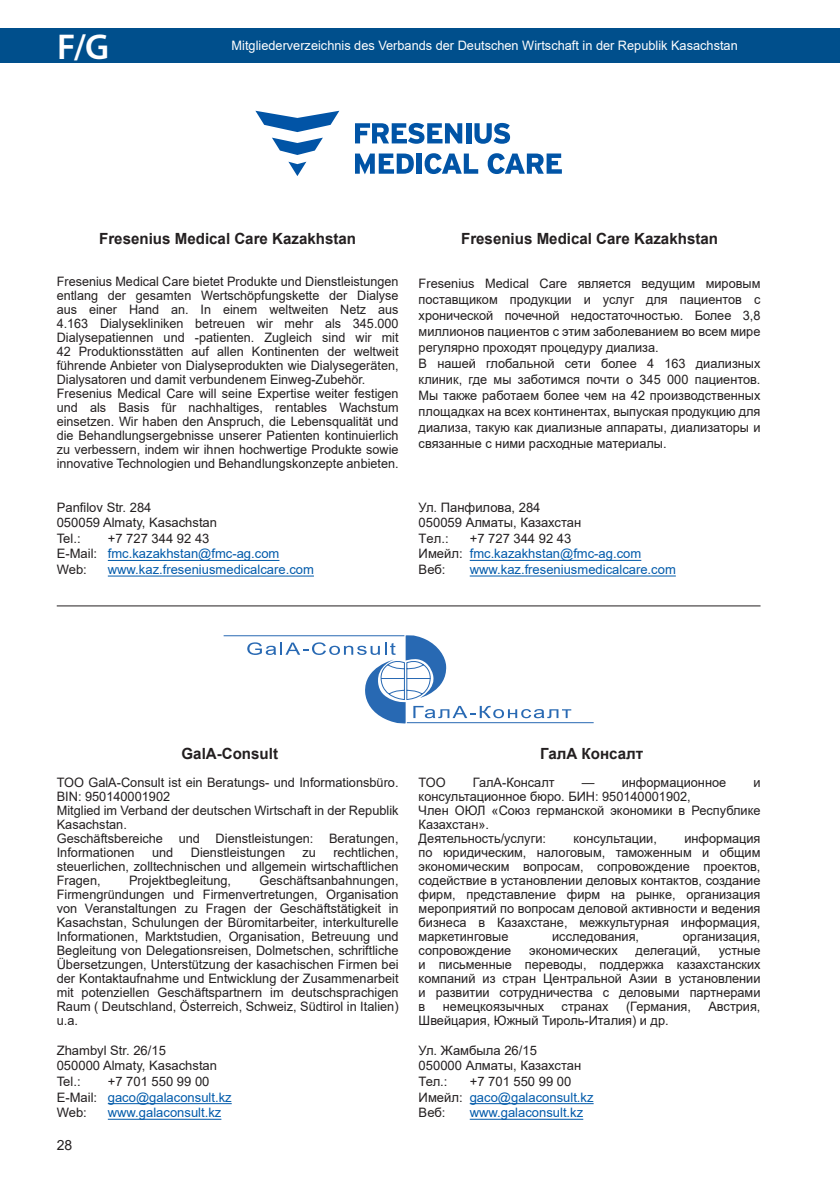
<style>
.page{position:relative;width:840px;height:1191px;background:#fff}
.page>*{position:absolute;margin:0;border:0;box-sizing:border-box;transform-origin:0 0}
.t1{font:600 36px "Myriad Pro";color:#fff}
.t2{font:700 15.4px "Arial";color:#231f20}
.t3{font:14px "Arial";color:#231f20}
.t4{font:13px/14px "Arial";color:#231f20}
.t5{font:13px/15.6px "Arial";color:#015aaa}
.t6{font:13px "Arial";color:#fff}
.s1{color:#231f20}
.s2{color:#015aaa}
</style>
<div class="page">
<hr style="left:839px;top:28px;width:1px;height:34px;background:#004f8c">
<div style="left:0;top:28px;width:839px;height:34px;background:#004f8c"></div>
<hr style="left:57px;top:605px;width:703px;height:1px;background:#231f20">
<hr style="left:108px;top:560px;width:171px;height:1px;background:#015aaa">
<hr style="left:108px;top:575px;width:206px;height:1px;background:#015aaa">
<hr style="left:469px;top:560px;width:172px;height:1px;background:#015aaa">
<hr style="left:469px;top:575px;width:206px;height:1px;background:#015aaa">
<svg style="left:255px;top:111px;width:84px;height:21px"></svg>
<svg style="left:288px;top:162px;width:18px;height:14px"></svg>
<svg style="left:272px;top:138px;width:51px;height:17px"></svg>
<div style="left:416px;top:153px;width:5px;height:21px;background:#0154a6"></div>
<svg style="left:424px;top:153px;width:54px;height:21px"></svg>
<svg style="left:487px;top:153px;width:74px;height:21px"></svg>
<svg style="left:355px;top:153px;width:58px;height:21px"></svg>
<svg style="left:355px;top:123px;width:107px;height:21px"></svg>
<div style="left:465px;top:123px;width:6px;height:20px;background:#0154a6"></div>
<svg style="left:474px;top:123px;width:36px;height:21px"></svg>
<hr style="left:108px;top:1103px;width:123px;height:1px;background:#015aaa">
<hr style="left:108px;top:1118px;width:113px;height:1px;background:#015aaa">
<hr style="left:469px;top:1103px;width:124px;height:1px;background:#015aaa">
<hr style="left:469px;top:1118px;width:114px;height:1px;background:#015aaa">
<svg style="left:223px;top:635px;width:371px;height:89px"></svg>
<h1 class="t1" style="left:57px;top:24px;width:53px">F/G</h1>
<p class="t6" style="left:231px;top:37px;width:507px">Mitgliederverzeichnis des Verbands der Deutschen Wirtschaft in der Republik Kasachstan</p>
<p class="t2" style="left:99px;top:228px;width:258px">Fresenius Medical Care Kazakhstan</p>
<p class="t4" style="left:57px;top:274px;width:343px">Fresenius Medical Care bietet Produkte und Dienstleistungen entlang der gesamten Wertschöpfungskette der Dialyse aus einer Hand an. In einem weltweiten Netz aus 4.163 Dialysekliniken betreuen wir mehr als 345.000<br>Dialysepatiennen und -patienten. Zugleich sind wir mit 42 Produktionsstätten auf allen Kontinenten der weltweit führende Anbieter von Dialyseprodukten wie Dialysegeräten, Dialysatoren und damit verbundenem Einweg-Zubehör.<br>Fresenius Medical Care will seine Expertise weiter festigen und als Basis für nachhaltiges, rentables Wachstum einsetzen. Wir haben den Anspruch, die Lebensqualität und die Behandlungsergebnisse unserer Patienten kontinuierlich zu verbessern, indem wir ihnen hochwertige Produkte sowie innovative Technologien und Behandlungskonzepte anbieten.</p>
<p class="t4" style="left:57px;top:499px;width:162px;line-height:15.6px">Panfilov Str. 284<br>050059 Almaty, Kasachstan<br>Tel.:</p>
<p class="t5" style="left:57px;top:530px;width:224px;text-indent:51px"><span class="s1">+7 727 344 92 43<br>E-Mail:</span> fmc.kazakhstan@fmc-ag.com<br><span class="s1">Web:</span></p>
<p class="t5" style="left:108px;top:561px;width:207px">www.kaz.freseniusmedicalcare.com</p>
<p class="t2" style="left:461px;top:228px;width:258px">Fresenius Medical Care Kazakhstan</p>
<p class="t4" style="left:418px;top:275px;width:343px;line-height:16px">Fresenius Medical Care является ведущим мировым поставщиком продукции и услуг для пациентов с хронической почечной недостаточностью. Более 3,8 миллионов пациентов с этим заболеванием во всем мире регулярно проходят процедуру диализа.<br>В нашей глобальной сети более 4 163 диализных клиник, где мы заботимся почти о 345 000 пациентов.<br>Мы также работаем более чем на 42 производственных площадках на всех континентах, выпуская продукцию для диализа, такую как диализные аппараты, диализаторы и связанные с ними расходные материалы.</p>
<p class="t4" style="left:418px;top:499px;width:164px;line-height:15.6px">Ул. Панфилова, 284<br>050059 Алматы, Казахстан<br>Тeл.:</p>
<p class="t5" style="left:418px;top:530px;width:224px;text-indent:51px"><span class="s1">+7 727 344 92 43<br>Имейл:</span> fmc.kazakhstan@fmc-ag.com<br><span class="s1">Веб:</span></p>
<p class="t5" style="left:469px;top:561px;width:207px">www.kaz.freseniusmedicalcare.com</p>
<p class="t2" style="left:181px;top:743px;width:98px">GalA-Consult</p>
<p class="t4" style="left:57px;top:775px;width:343px">TOO GalA-Consult ist ein Beratungs- und Informationsbüro.<br>BIN: 950140001902<br>Mitglied im Verband der deutschen Wirtschaft in der Republik Kasachstan.<br>Geschäftsbereiche und Dienstleistungen: Beratungen, Informationen</p>
<p class="t4" style="left:57px;top:845px;width:343px;text-align:justify;text-indent:276px">rechtlichen, steuerlichen, zolltechnischen und allgemein wirtschaftlichen Fragen,</p>
<p class="t4" style="left:152px;top:845px;width:23px">und</p>
<p class="t4" style="left:191px;top:845px;width:96px">Dienstleistungen</p>
<p class="t4" style="left:302px;top:845px;width:15px">zu</p>
<p class="t4" style="left:57px;top:873px;width:343px;text-align:justify;text-indent:203px">Geschäftsanbahnungen, Firmengründungen und Firmenvertretungen, Organisation von Veranstaltungen zu Fragen der Geschäftstätigkeit in Kasachstan, Schulungen der Büromitarbeiter, interkulturelle Informationen, Marktstudien, Organisation, Betreuung und Begleitung von Delegationsreisen, Dolmetschen, schriftliche Übersetzungen, Unterstützung der kasachischen Firmen bei der Kontaktaufnahme und Entwicklung der Zusammenarbeit mit potenziellen Geschäftspartnern im deutschsprachigen Raum ( Deutschland, Österreich, Schweiz, Südtirol in Italien) u.a.</p>
<p class="t4" style="left:57px;top:1042px;width:162px;line-height:15.6px">Zhambyl Str. 26/15<br>050000 Almaty, Kasachstan<br>Tel.:</p>
<p class="t4" style="left:129px;top:873px;width:103px">Projektbegleitung,</p>
<p class="t4" style="left:57px;top:1073px;width:176px;line-height:15.6px;text-indent:51px">+7 701 550 99 00<br>E-Mail: <span class="s2">gaco@galaconsult.kz<br></span>Web:</p>
<p class="t5" style="left:108px;top:1104px;width:115px">www.galaconsult.kz</p>
<p class="t3" style="left:57px;top:1135px;width:17px">28</p>
<p class="t2" style="left:540px;top:743px;width:104px">ГалА Консалт</p>
<p class="t4" style="left:418px;top:775px;width:29px">ТОО</p>
<p class="t4" style="left:472px;top:775px;width:83px">ГалА-Консалт</p>
<p class="t4" style="left:581px;top:775px;width:146px">— информационное</p>
<p class="t4" style="left:753px;top:775px;width:9px">и</p>
<p class="t4" style="left:418px;top:789px;width:343px">консультационное бюро. БИН: 950140001902,<br>Член ОЮЛ «Союз германской экономики в Республике<br>Казахстан».<br>Деятельность/услуги:</p>
<p class="t4" style="left:418px;top:831px;width:343px;text-align:justify;text-indent:266px">информация по юридическим, налоговым, таможенным и общим экономическим вопросам, сопровождение проектов, содействие в установлении деловых контактов, создание фирм, представление фирм на рынке, организация мероприятий по вопросам деловой активности и ведения бизнеса в Казахстане, межкультурная информация, маркетинговые</p>
<p class="t4" style="left:573px;top:831px;width:85px">консультации,</p>
<p class="t4" style="left:552px;top:929px;width:88px">исследования,</p>
<p class="t4" style="left:682px;top:929px;width:79px">организация,</p>
<p class="t4" style="left:418px;top:943px;width:94px">сопровождение</p>
<p class="t4" style="left:529px;top:943px;width:90px">экономических</p>
<p class="t4" style="left:635px;top:943px;width:67px">делегаций,</p>
<p class="t4" style="left:418px;top:943px;width:343px;text-align:justify;text-indent:300px">устные и письменные переводы, поддержка казахстанских компаний из стран Центральной Азии в установлении и развитии сотрудничества с деловыми партнерами в</p>
<p class="t4" style="left:442px;top:999px;width:103px">немецкоязычных</p>
<p class="t4" style="left:561px;top:999px;width:48px">странах</p>
<p class="t4" style="left:625px;top:999px;width:66px">(Германия,</p>
<p class="t4" style="left:708px;top:999px;width:53px">Австрия,</p>
<p class="t4" style="left:418px;top:1013px;width:251px">Швейцария, Южный Тироль-Италия) и др.</p>
<p class="t4" style="left:418px;top:1042px;width:164px;line-height:15.6px">Ул. Жамбыла 26/15<br>050000 Алматы, Казахстан<br>Тел.:</p>
<p class="t4" style="left:418px;top:1073px;width:176px;line-height:15.6px;text-indent:51px">+7 701 550 99 00<br>Имейл: <span class="s2">gaco@galaconsult.kz<br></span>Веб:</p>
<p class="t5" style="left:469px;top:1104px;width:115px">www.galaconsult.kz</p>
</div>
